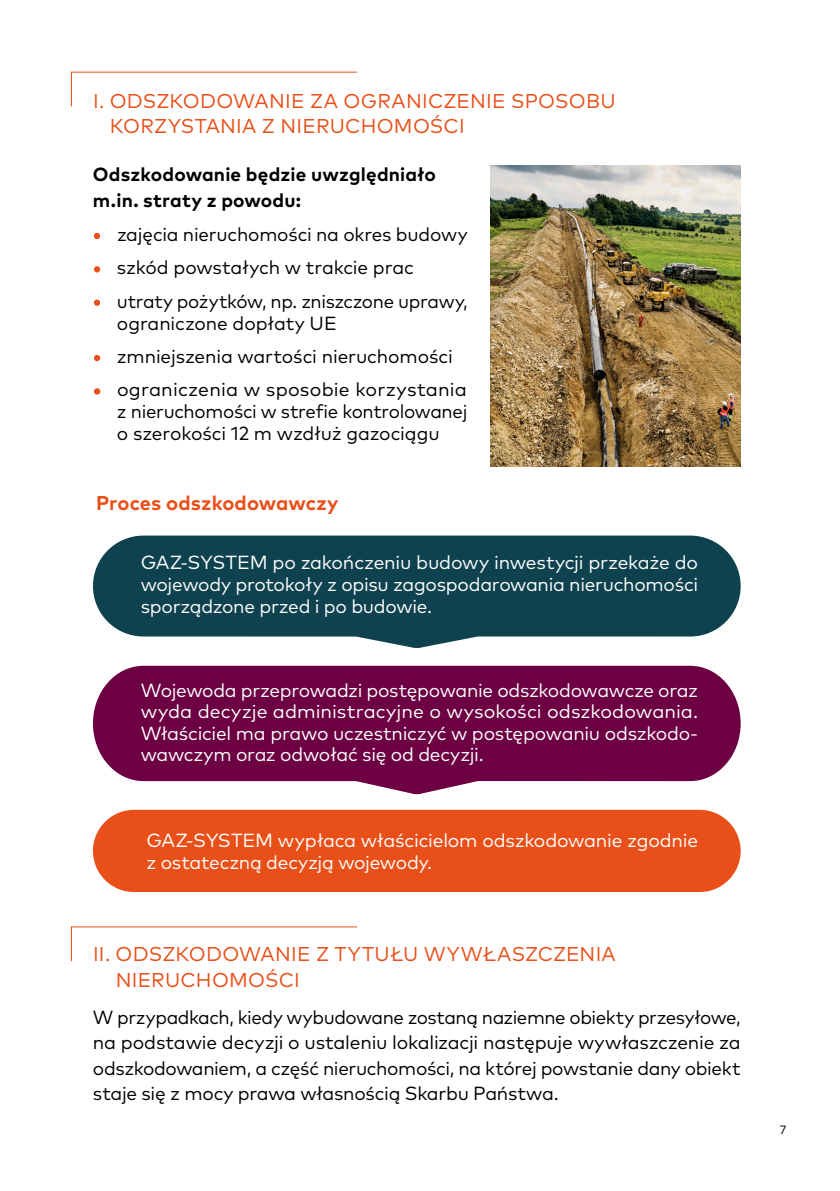
<style>
.page{position:relative;width:840px;height:1191px;background:#fff}
.page>*{position:absolute;margin:0;border:0;box-sizing:border-box;transform-origin:0 0}
.t1{font:20px/25.6px "Mark Pro";letter-spacing:.015em;color:#e94f18}
.t2{font:700 20px "Mark Pro";letter-spacing:.005em;color:#e94f18}
.t3{font:19px/25.6px "Mark Pro";letter-spacing:-.01em;color:#000;text-align:justify}
.t4{font:19px/22px "Mark Pro";letter-spacing:-.015em;color:#fff;text-align:justify}
.t5{font:700 19px/25.6px "Mark Pro";letter-spacing:.01em;color:#000}
.t6{font:12px "Mark Pro";color:#000}
.s1{color:#e94f18}
</style>
<div class="page">
<img style="left:490px;top:165px;width:250px;height:301px">
<svg style="left:93px;top:535px;width:647px;height:113px;background:#2c5964"></svg>
<svg style="left:93px;top:666px;width:647px;height:128px;background:#7d1e59"></svg>
<div style="left:93px;top:810px;width:647px;height:82px;background:#e94f18;border-radius:41px"></div>
<svg style="left:70px;top:71px;width:287px;height:36px"></svg>
<svg style="left:70px;top:926px;width:287px;height:36px"></svg>
<p class="t1" style="left:110px;top:86px;width:507px;text-indent:-17px">I. ODSZKODOWANIE ZA OGRANICZENIE SPOSOBU<br>KORZYSTANIA Z NIERUCHOMOŚCI</p>
<p class="t5" style="left:93px;top:160px;width:344px">Odszkodowanie będzie uwzględniało m.in. straty z powodu:</p>
<p class="t3" style="left:93px;top:220px;width:376px"><span class="s1">•</span> zajęcia nieruchomości na okres budowy</p>
<p class="t3" style="left:93px;top:253px;width:322px"><span class="s1">•</span> szkód powstałych w trakcie prac</p>
<p class="t3" style="left:117px;top:288px;width:352px;line-height:22px;text-indent:-24px"><span class="s1">•</span> utraty pożytków, np. zniszczone uprawy, ograniczone dopłaty UE</p>
<p class="t3" style="left:93px;top:342px;width:361px"><span class="s1">•</span> zmniejszenia wartości nieruchomości</p>
<p class="t3" style="left:117px;top:377px;width:352px;line-height:22px;text-indent:-24px"><span class="s1">•</span> ograniczenia w sposobie korzystania z nieruchomości w strefie kontrolowanej o szerokości 12 m wzdłuż gazociągu</p>
<p class="t2" style="left:96px;top:488px;width:244px">Proces odszkodowawczy</p>
<p class="t4" style="left:141px;top:549px;width:558px">GAZ-SYSTEM po zakończeniu budowy inwestycji przekaże do wojewody protokoły z opisu zagospodarowania nieruchomości sporządzone przed i po budowie.</p>
<p class="t4" style="left:141px;top:678px;width:558px;line-height:21.4px">Wojewoda przeprowadzi postępowanie odszkodowawcze oraz wyda decyzje administracyjne o wysokości odszkodowania.<br>Właściciel ma prawo uczestniczyć w postępowaniu odszkodo&shy;wawczym oraz odwołać się od decyzji.</p>
<p class="t4" style="left:146px;top:828px;width:552px">GAZ-SYSTEM wypłaca właścicielom odszkodowanie zgodnie z ostateczną decyzją wojewody.</p>
<p class="t1" style="left:116px;top:940px;width:501px;text-indent:-23px">II. ODSZKODOWANIE Z TYTUŁU WYWŁASZCZENIA<br>NIERUCHOMOŚCI</p>
<p class="t3" style="left:93px;top:1002px;width:648px">W przypadkach, kiedy wybudowane zostaną naziemne obiekty przesyłowe, na podstawie decyzji o ustaleniu lokalizacji następuje wywłaszczenie za odszkodowaniem, a część nieruchomości, na której powstanie dany obiekt staje się z mocy prawa własnością Skarbu Państwa.</p>
<p class="t6" style="left:779px;top:1121px;width:8px">7</p>
</div>
